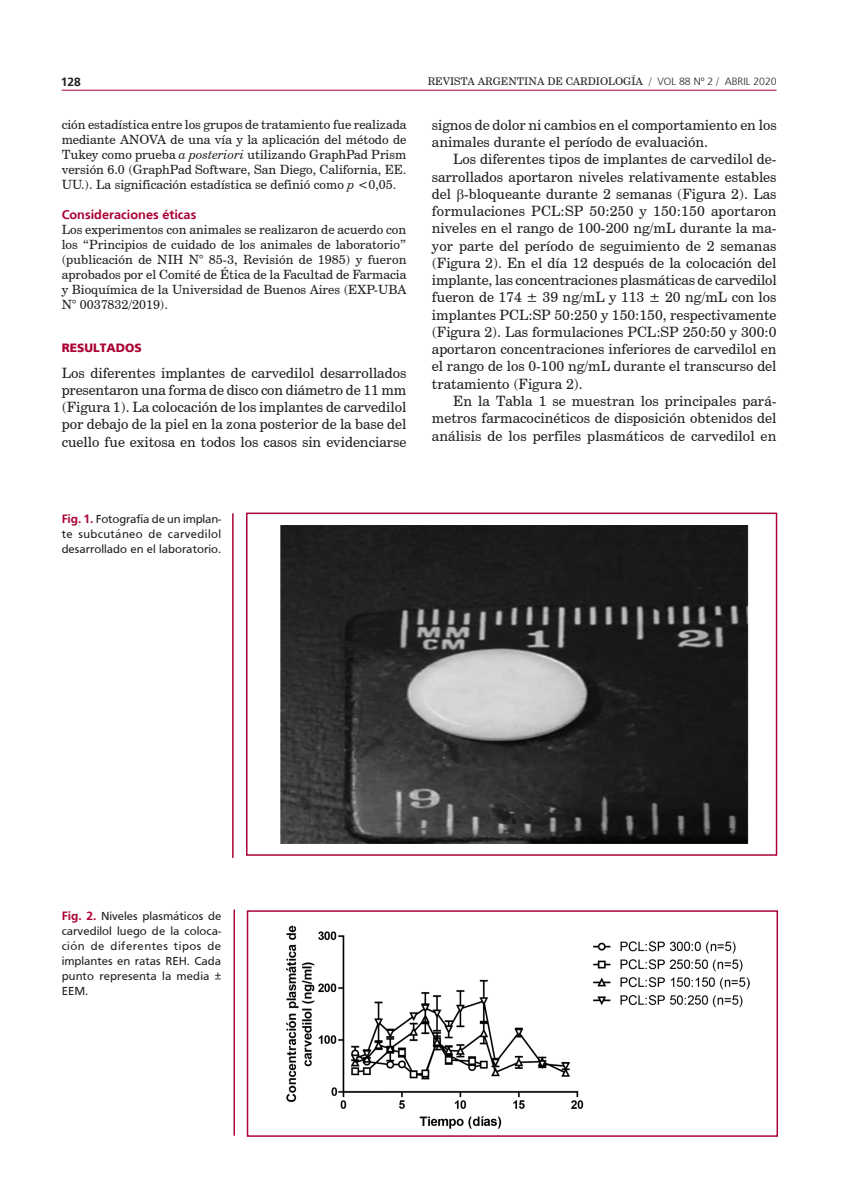
<style>
.page{position:relative;width:851px;height:1191px;background:#fff}
.page>*{position:absolute;margin:0;border:0;box-sizing:border-box;transform-origin:0 0}
.texto{font:14.25px/17.2px "Century Schoolbook BT";color:#231f20;text-align:justify}
.texto1{font:14.25px/17.2px "Century Schoolbook BT";color:#231f20;text-align:justify}
.texto3{font:12.75px/15px "Century Schoolbook BT";color:#231f20;text-align:justify}
.subtit2n{font:700 12.75px "Frutiger";color:#ab0333}
.epigrafe_horizontal{font:12px/15px "Frutiger";color:#231f20;text-align:justify}
.subtit{font:900 12px "Frutiger";color:#ab0333}
.t1{font:700 12px "Frutiger";color:#231f20}
.t2{font:10.5px "Century Schoolbook BT";color:#231f20}
.s1{font-family:"Frutiger";font-weight:300}
.s2{font-style:italic}
.s3{font-weight:700;color:#ab0333}
</style>
<div class="page">
<hr style="left:62px;top:90px;width:714px;height:1px;background:#ab0333">
<img style="left:281px;top:525px;width:467px;height:318px">
<img style="left:286px;top:925px;width:464px;height:204px">
<div style="left:246px;top:512px;width:531px;height:343px;border:2px solid #ab0333"></div>
<hr style="left:232px;top:513px;width:1px;height:345px;background:#ab0333">
<div style="left:247px;top:910px;width:531px;height:226px;border:2px solid #ab0333"></div>
<hr style="left:233px;top:909px;width:2px;height:226px;background:#ab0333">
<p class="t1" style="left:61px;top:75px;width:22px">128</p>
<p class="t2" style="left:427px;top:75px;width:350px">REVISTA ARGENTINA DE CARDIOLOGÍA / <span class="s1">VOL 88 Nº 2</span> / <span class="s1">ABRIL 2020</span></p>
<p class="texto3" style="left:62px;top:117px;width:346px">ción estadística entre los grupos de tratamiento fue realizada mediante ANOVA de una vía y la aplicación del método de Tukey como prueba <span class="s2">a posteriori</span> utilizando GraphPad Prism versión 6.0 (GraphPad Software, San Diego, California, EE.<br>UU.). La significación estadística se definió como <span class="s2">p</span> &lt;0,05.</p>
<p class="subtit2n" style="left:62px;top:207px;width:136px">Consideraciones éticas</p>
<p class="texto3" style="left:62px;top:222px;width:346px">Los experimentos con animales se realizaron de acuerdo con los “Principios de cuidado de los animales de laboratorio” (publicación de NIH N° 85-3, Revisión de 1985) y fueron aprobados por el Comité de Ética de la Facultad de Farmacia y Bioquímica de la Universidad de Buenos Aires (EXP-UBA N° 0037832/2019).</p>
<p class="subtit" style="left:62px;top:340px;width:82px">RESULTADOS</p>
<p class="texto1" style="left:62px;top:364px;width:346px">Los diferentes implantes de carvedilol desarrollados presentaron una forma de disco con diámetro de 11 mm (Figura 1). La colocación de los implantes de carvedilol por debajo de la piel en la zona posterior de la base del cuello fue exitosa en todos los casos sin evidenciarse</p>
<p class="texto1" style="left:432px;top:116px;width:346px">signos de dolor ni cambios en el comportamiento en los animales durante el período de evaluación.</p>
<p class="texto" style="left:432px;top:150px;width:346px;text-indent:21px">Los diferentes tipos de implantes de carvedilol de&shy;sarrollados aportaron niveles relativamente estables del -bloqueante durante 2 semanas (Figura 2). Las formulaciones PCL:SP 50:250 y 150:150 aportaron niveles en el rango de 100-200 ng/mL durante la ma&shy;yor parte del período de seguimiento de 2 semanas (Figura 2). En el día 12 después de la colocación del implante, las concentraciones plasmáticas de carvedilol fueron de 174 ± 39 ng/mL y 113 ± 20 ng/mL con los implantes PCL:SP 50:250 y 150:150, respectivamente (Figura 2). Las formulaciones PCL:SP 250:50 y 300:0 aportaron concentraciones inferiores de carvedilol en el rango de los 0-100 ng/mL durante el transcurso del tratamiento (Figura 2).</p>
<p class="texto" style="left:432px;top:392px;width:346px;text-indent:21px">En la Tabla 1 se muestran los principales pará&shy;metros farmacocinéticos de disposición obtenidos del análisis de los perfiles plasmáticos de carvedilol en</p>
<p class="epigrafe_horizontal" style="left:62px;top:511px;width:161px"><span class="s3">Fig. 1.</span> Fotografía de un implan&shy;te subcutáneo de carvedilol desarrollado en el laboratorio.</p>
<p class="epigrafe_horizontal" style="left:62px;top:908px;width:161px"><span class="s3">Fig. 2.</span> Niveles plasmáticos de carvedilol luego de la coloca&shy;ción de diferentes tipos de implantes en ratas REH. Cada punto representa la media ± EEM.</p>
</div>
